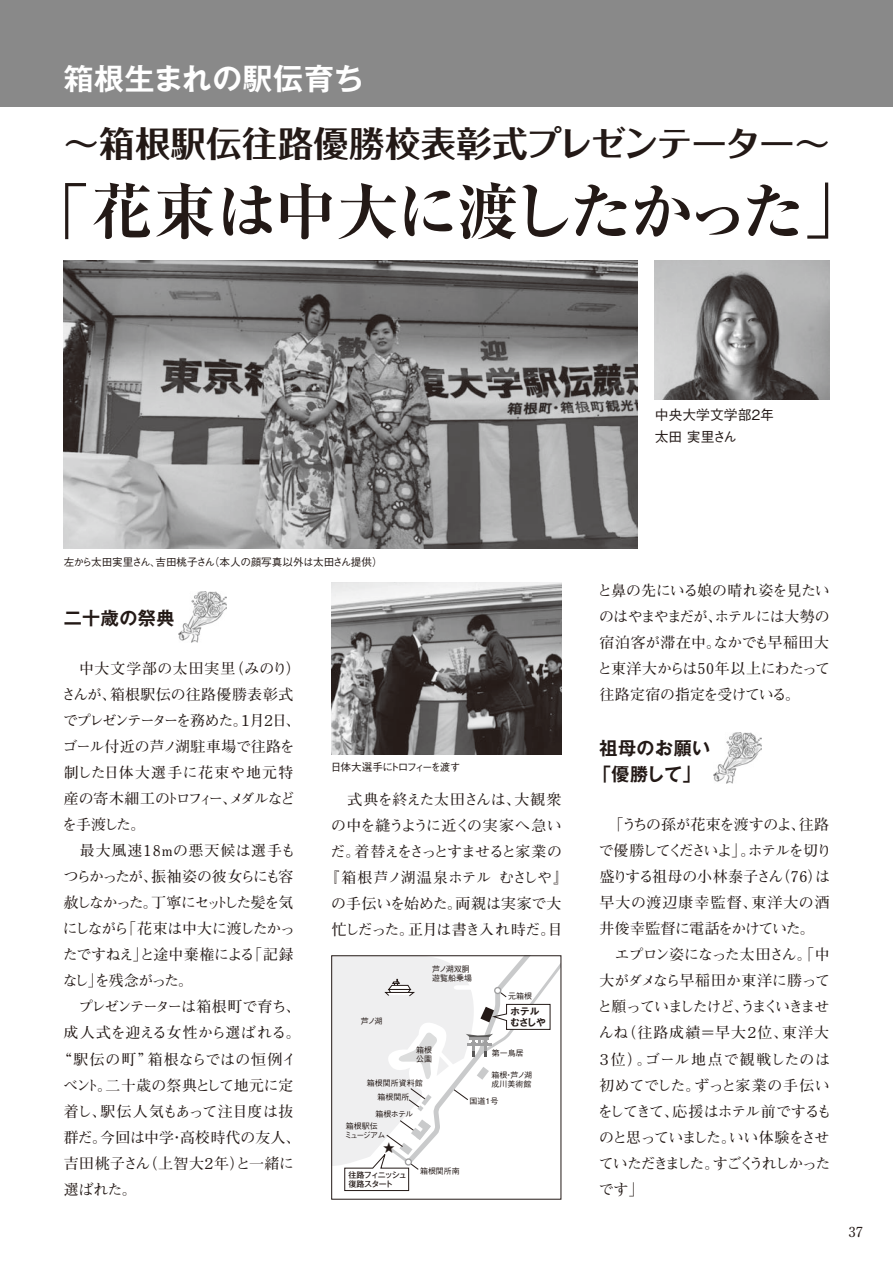
<style>
.page{position:relative;width:893px;height:1263px;background:#fff}
.page>*{position:absolute;margin:0;border:0;box-sizing:border-box;transform-origin:0 0}
.t1{font:700 expanded 61.65px "Ryumin Pro";letter-spacing:-.03em;color:#231916}
.t2{font:700 35.1px "Folk Pro";letter-spacing:.02em;color:#231916}
.t3{font:700 29.7px "Gothic MB101 Pro De";letter-spacing:.025em;color:#fff}
.t4{font:700 18px/26.1px "Gothic MB101 Pro De";letter-spacing:.025em;color:#231916;text-align:center}
.t5{font:700 14.85px/26.1px "Futo Min A101 Pro";letter-spacing:-.025em;color:#231916;text-align:center}
.t6{font:700 14.85px/26.1px "Futo Min A101 Pro";letter-spacing:-.055em;color:#231916}
.t7{font:700 14.85px "Futo Min A101 Pro";letter-spacing:-.075em;color:#231916}
.t8{font:700 14.85px "Futo Min A101 Pro";letter-spacing:-.005em;color:#231916}
.t9{font:700 14.85px "Futo Min A101 Pro";letter-spacing:-.155em;color:#231916}
.t10{font:700 14.85px "Futo Min A101 Pro";letter-spacing:-.105em;color:#231916}
.t11{font:700 14.85px "Futo Min A101 Pro";letter-spacing:-.11em;color:#231916}
.t12{font:700 14.85px "Futo Min A101 Pro";letter-spacing:-.1em;color:#231916}
.t13{font:700 14.85px "Futo Min A101 Pro";letter-spacing:.01em;color:#231916}
.t14{font:700 14.85px "Futo Min A101 Pro";letter-spacing:.065em;color:#231916}
.t15{font:700 14.85px "Futo Min A101 Pro";letter-spacing:.035em;color:#231916}
.t16{font:700 14.85px "Futo Min A101 Pro";color:#231916}
.t17{font:700 14.85px "Futo Min A101 Pro";letter-spacing:.075em;color:#231916}
.t18{font:700 14.85px "Futo Min A101 Pro";letter-spacing:.04em;color:#231916}
.t19{font:700 14.85px "Futo Min A101 Pro";letter-spacing:.06em;color:#231916}
.t20{font:700 14.85px "Futo Min A101 Pro";letter-spacing:-.095em;color:#231916}
.t21{font:500 13.8px "Gothic BBB Pr 6 N";color:#231916}
.t22{font:700 13.8px "Futo Min A101 Pro";color:#231916}
.t23{font:500 11.55px "Gothic BBB Pro";color:#231916}
.t24{font:500 10.65px "Gothic BBB Pr 6 N";letter-spacing:-.03em;color:#231916}
.t25{font:500 10.65px "Gothic BBB Pr 6 N";letter-spacing:-.115em;color:#231916}
.t26{font:700 9.6px/10.6px "Gothic MB101 Pro De";letter-spacing:-.035em;color:#231916}
.t27{font:500 7.95px/9px "Gothic BBB Pro";color:#231916}
.t28{font:500 7.95px/9px "Gothic MB101 Pro";letter-spacing:-.095em;color:#231916}
.t29{font:500 7.95px/9px "Gothic BBB Pro";letter-spacing:-.09em;color:#231916}
</style>
<div class="page">
<div style="left:0;top:0;width:893px;height:106px;background:#898989"></div>
<img style="left:64px;top:260px;width:574px;height:289px">
<img style="left:655px;top:260px;width:174px;height:140px">
<img style="left:332px;top:583px;width:229px;height:171px">
<svg style="left:333px;top:957px;width:226px;height:234px"></svg>
<div style="left:331px;top:955px;width:230px;height:244px;border:1px solid #231916"></div>
<img style="left:179px;top:592px;width:48px;height:51px">
<img style="left:714px;top:732px;width:48px;height:51px">
<h3 class="t3" style="left:64px;top:54px;width:301px">箱根生まれの駅伝育ち</h3>
<h2 class="t2" style="left:64px;top:114px;width:768px">～箱根駅伝往路優勝校表彰式プレゼンテーター～</h2>
<h1 class="t1" style="left:28px;top:163px;width:839px">「花束は中大に渡したかった」</h1>
<p class="t21" style="left:655px;top:404px;width:121px">中央大学文学部２年</p>
<p class="t21" style="left:655px;top:425px;width:84px">太田 実里さん</p>
<p class="t24" style="left:64px;top:554px;width:320px">左から太田実里さん、吉田桃子さん（本人の顔写真以外は太田さん提供）</p>
<p class="t4" style="left:64px;top:602px;width:112px">二十歳の祭典</p>
<p class="t14" style="left:64px;top:657px;width:239px">　中大文学部の太田実里（みのり）</p>
<p class="t15" style="left:61px;top:683px;width:234px">さんが、箱根駅伝の往路優勝表彰式</p>
<p class="t9" style="left:63px;top:709px;width:239px">でプレゼンテーターを務めた。１月２日、</p>
<p class="t16" style="left:63px;top:735px;width:234px">ゴール付近の芦ノ湖駐車場で往路を</p>
<p class="t19" style="left:64px;top:761px;width:231px">制した日体大選手に花束や地元特</p>
<p class="t7" style="left:64px;top:787px;width:233px">産の寄木細工のトロフィー、メダルなど</p>
<p class="t5" style="left:62px;top:810px;width:85px">を手渡した。</p>
<p class="t17" style="left:64px;top:839px;width:233px">　最大風速18ｍの悪天候は選手も</p>
<p class="t11" style="left:64px;top:865px;width:231px">つらかったが、振袖姿の彼女らにも容</p>
<p class="t10" style="left:64px;top:891px;width:231px">赦しなかった。丁寧にセットした髪を気</p>
<p class="t7" style="left:63px;top:917px;width:234px">にしながら「花束は中大に渡したかっ</p>
<p class="t5" style="left:63px;top:940px;width:232px">たですねえ」と途中棄権による「記録</p>
<p class="t20" style="left:63px;top:969px;width:132px">なし」を残念がった。</p>
<p class="t12" style="left:64px;top:995px;width:239px">　プレゼンテーターは箱根町で育ち、</p>
<p class="t5" style="left:64px;top:1018px;width:238px">成人式を迎える女性から選ばれる。</p>
<p class="t18" style="left:57px;top:1047px;width:241px">“駅伝の町”箱根ならではの恒例イ</p>
<p class="t5" style="left:63px;top:1070px;width:232px">ベント。二十歳の祭典として地元に定</p>
<p class="t8" style="left:64px;top:1099px;width:231px">着し、駅伝人気もあって注目度は抜</p>
<p class="t8" style="left:64px;top:1125px;width:238px">群だ。今回は中学・高校時代の友人、</p>
<p class="t13" style="left:64px;top:1151px;width:232px">吉田桃子さん（上智大２年）と一緒に</p>
<p class="t5" style="left:64px;top:1174px;width:74px">選ばれた。</p>
<p class="t25" style="left:331px;top:759px;width:131px">日体大選手にトロフィーを渡す</p>
<p class="t5" style="left:324px;top:784px;width:246px">　式典を終えた太田さんは、大観衆の中を縫うように近くの実家へ急いだ。着替えをさっとすませると家業の『箱根芦ノ湖温泉ホテル むさしや』の手伝いを始めた。両親は実家で大忙しだった。正月は書き入れ時だ。目</p>
<p class="t27" style="left:361px;top:1015px;width:23px">芦ノ湖</p>
<p class="t27" style="left:432px;top:963px;width:41px">芦ノ湖双胴遊覧船乗場</p>
<p class="t27" style="left:416px;top:1044px;width:17px">箱根公園</p>
<p class="t27" style="left:367px;top:1077px;width:57px">箱根関所資料館</p>
<p class="t27" style="left:508px;top:990px;width:25px">元箱根</p>
<p class="t26" style="left:510px;top:1005px;width:37px">ホテルむさしや</p>
<p class="t27" style="left:492px;top:1048px;width:33px">第一鳥居</p>
<p class="t27" style="left:491px;top:1069px;width:42px">箱根・芦ノ湖成川美術館</p>
<p class="t27" style="left:378px;top:1091px;width:33px">箱根関所</p>
<p class="t27" style="left:375px;top:1109px;width:39px">箱根ホテル</p>
<p class="t29" style="left:344px;top:1120px;width:42px">箱根駅伝ミュージアム</p>
<p class="t23" style="left:383px;top:1139px;width:13px">★</p>
<p class="t28" style="left:348px;top:1169px;width:60px">往路フィニッシュ復路スタート</p>
<p class="t27" style="left:420px;top:1165px;width:41px">箱根関所南</p>
<p class="t27" style="left:470px;top:1096px;width:30px">国道1号</p>
<p class="t5" style="left:597px;top:575px;width:234px;text-align:justify">と鼻の先にいる娘の晴れ姿を見たいのはやまやまだが、ホテルには大勢の宿泊客が滞在中。なかでも早稲田大と東洋大からは50年以上にわたって往路定宿の指定を受けている。</p>
<p class="t4" style="left:593px;top:733px;width:119px">祖母のお願い「優勝して」</p>
<p class="t6" style="left:597px;top:810px;width:236px">　「うちの孫が花束を渡すのよ、往路で優勝してくださいよ」。ホテルを切り盛りする祖母の小林泰子さん（76）は早大の渡辺康幸監督、東洋大の酒井俊幸監督に電話をかけていた。<br>　エプロン姿になった太田さん。「中大がダメなら早稲田か東洋に勝ってと願っていましたけど、うまくいきませんね（往路成績＝早大２位、東洋大<br>３位）。ゴール地点で観戦したのは初めてでした。ずっと家業の手伝いをしてきて、応援はホテル前でするものと思っていました。いい体験をさせていただきました。すごくうれしかったです」</p>
<p class="t22" style="left:848px;top:1221px;width:16px">37</p>
</div>
